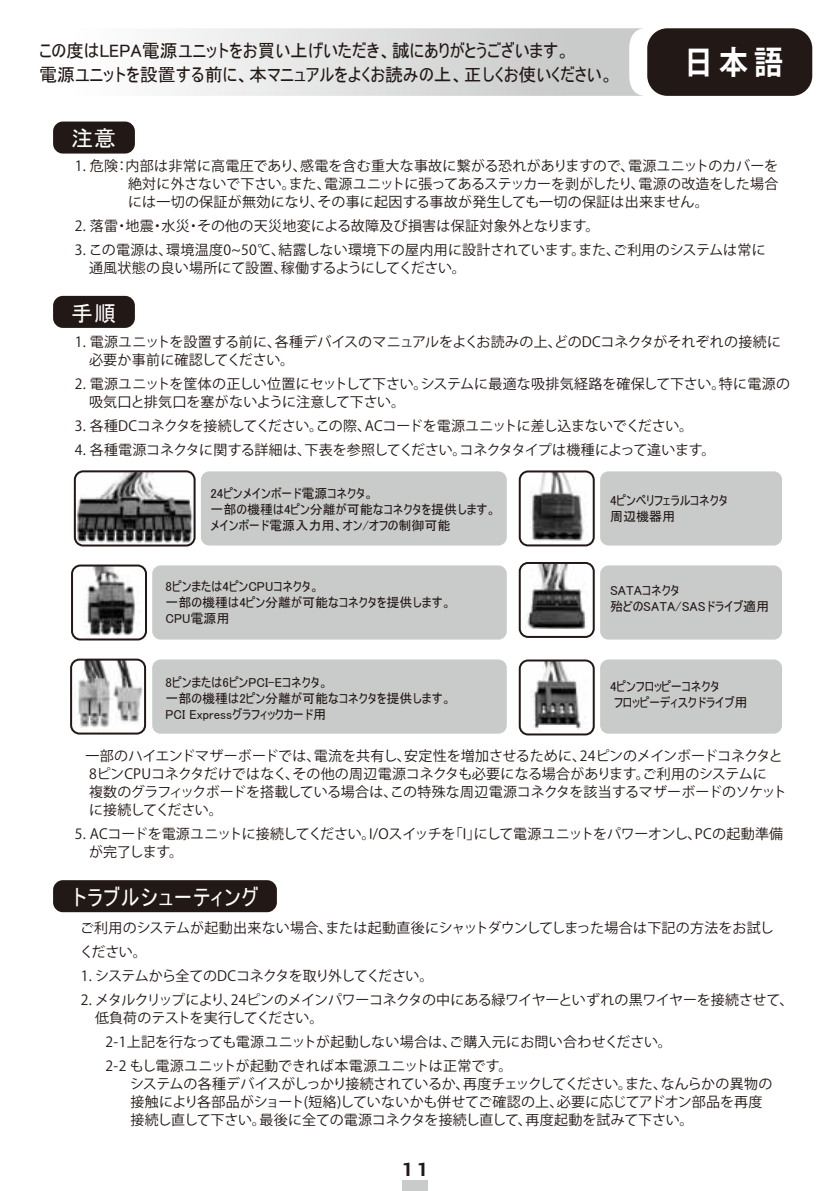
<style>
.page{position:relative;width:838px;height:1191px;background:#fff}
.page>*{position:absolute;margin:0;border:0;box-sizing:border-box;transform-origin:0 0}
.t1{font:700 32px "Koz Go Pro";color:#fff;scale:.9 1}
.t2{font:500 26px "Bank Gothic BT";color:#221815}
.t3{font:22px "MS UI Gothic";letter-spacing:.04em;color:#fff}
.t4{font:18px/24px "MS UI Gothic";color:#221815}
.t5{font:14px/18px "Koz Go Pro";letter-spacing:-.01em;color:#221815}
.t6{font:14px/18px "Koz Go Pro";letter-spacing:.02em;color:#221815}
.t7{font:14px/24px "Koz Go Pro";letter-spacing:.01em;color:#221815}
.t8{font:14px "Koz Go Pro";letter-spacing:-.045em;color:#221815}
.t9{font:13px/16px "MS UI Gothic";color:#221815}
</style>
<div class="page">
<svg style="left:178px;top:28px;width:465px;height:68px;background:#ddd"></svg>
<div style="left:647px;top:28px;width:165px;height:68px;background:#221815;border-radius:20px"></div>
<div style="left:201px;top:471px;width:305px;height:74px;background:#c9caca;border-radius:8px"></div>
<div style="left:152px;top:565px;width:354px;height:74px;background:#c9caca;border-radius:8px"></div>
<div style="left:152px;top:659px;width:354px;height:74px;background:#c9caca;border-radius:8px"></div>
<div style="left:600px;top:565px;width:182px;height:74px;background:#c9caca;border-radius:8px"></div>
<div style="left:600px;top:471px;width:182px;height:74px;background:#c9caca;border-radius:8px"></div>
<div style="left:600px;top:659px;width:182px;height:74px;background:#c9caca;border-radius:8px"></div>
<div style="left:53px;top:121px;width:82px;height:33px;background:#221815;border-radius:10px"></div>
<div style="left:53px;top:296px;width:82px;height:32px;background:#221815;border-radius:10px"></div>
<div style="left:53px;top:880px;width:224px;height:32px;background:#221815;border-radius:10px"></div>
<img style="left:75px;top:473px;width:119px;height:72px">
<div style="left:74px;top:470px;width:121px;height:76px;border:2px solid #221815;border-radius:8px"></div>
<img style="left:521px;top:471px;width:72px;height:73px">
<div style="left:518px;top:470px;width:76px;height:76px;border:2px solid #221815;border-radius:8px"></div>
<img style="left:72px;top:567px;width:74px;height:70px">
<div style="left:71px;top:564px;width:76px;height:76px;border:2px solid #221815;border-radius:8px"></div>
<img style="left:521px;top:660px;width:72px;height:72px">
<div style="left:518px;top:659px;width:76px;height:76px;border:2px solid #221815;border-radius:8px"></div>
<img style="left:71px;top:661px;width:74px;height:70px">
<div style="left:70px;top:658px;width:76px;height:76px;border:2px solid #221815;border-radius:8px"></div>
<img style="left:521px;top:563px;width:72px;height:72px">
<div style="left:518px;top:562px;width:76px;height:76px;border:2px solid #221815;border-radius:8px"></div>
<div style="left:402px;top:1179px;width:25px;height:12px;background:#c9caca"></div>
<p class="t4" style="left:39px;top:39px;width:576px">この度はLEPA電源ユニットをお買い上げいただき、誠にありがとうございます。<br>電源ユニットを設置する前に、本マニュアルをよくお読みの上、正しくお使いください。</p>
<h1 class="t1" style="left:684px;top:42px;width:111px">日 本 語</h1>
<h3 class="t3" style="left:71px;top:127px;width:46px">注意</h3>
<p class="t5" style="left:128px;top:157px;width:652px;text-align:justify;text-indent:-53px">1. 危険：内部は非常に高電圧であり、感電を含む重大な事故に繋がる恐れがありますので、電源ユニットのカバーを絶対に外さないで下さい。また、電源ユニットに張ってあるステッカーを剥がしたり、電源の改造をした場合には一切の保証が無効になり、その事に起因する事故が発生しても一切の保証は出来ません。</p>
<p class="t6" style="left:75px;top:217px;width:526px">2. 落雷・地震・水災・その他の天災地変による故障及び損害は保証対象外となります。</p>
<p class="t6" style="left:89px;top:241px;width:678px;text-indent:-14px">3. この電源は、環境温度0~50℃、結露しない環境下の屋内用に設計されています。また、ご利用のシステムは常に通風状態の良い場所にて設置、稼働するようにしてください。</p>
<h3 class="t3" style="left:71px;top:302px;width:46px">手順</h3>
<p class="t5" style="left:89px;top:333px;width:693px;text-indent:-14px">1. 電源ユニットを設置する前に、各種デバイスのマニュアルをよくお読みの上、どのDCコネクタがそれぞれの接続に必要か事前に確認してください。</p>
<p class="t5" style="left:89px;top:375px;width:702px;text-indent:-14px">2. 電源ユニットを筐体の正しい位置にセットして下さい。システムに最適な吸排気経路を確保して下さい。特に電源の吸気口と排気口を塞がないように注意して下さい。</p>
<p class="t5" style="left:75px;top:417px;width:619px">3. 各種DCコネクタを接続してください。この際、ACコードを電源ユニットに差し込まないでください。</p>
<p class="t5" style="left:75px;top:441px;width:642px">4. 各種電源コネクタに関する詳細は、下表を参照してください。コネクタタイプは機種によって違います。</p>
<p class="t9" style="left:210px;top:485px;width:287px">24ピンメインボード電源コネクタ。<br>一部の機種は4ピン分離が可能なコネクタを提供します。メインボード電源入力用、オン/オフの制御可能</p>
<p class="t9" style="left:166px;top:578px;width:287px">8ピンまたは4ピンCPUコネクタ。<br>一部の機種は4ピン分離が可能なコネクタを提供します。<br>CPU電源用</p>
<p class="t9" style="left:166px;top:674px;width:287px">8ピンまたは6ピンPCI-Eコネクタ。<br>一部の機種は2ピン分離が可能なコネクタを提供します。<br>PCI Expressグラフィックカード用</p>
<p class="t9" style="left:610px;top:492px;width:119px">4ピンペリフェラルコネクタ周辺機器用</p>
<p class="t9" style="left:610px;top:582px;width:161px">SATAコネクタ<br>殆どのSATA/SASドライブ適用</p>
<p class="t9" style="left:614px;top:678px;width:135px;text-indent:-4px">4ピンフロッピーコネクタ<br>フロッピーディスクドライブ用</p>
<p class="t5" style="left:85px;top:747px;width:703px">一部のハイエンドマザーボードでは、電流を共有し、安定性を増加させるために、24ピンのメインボードコネクタと8ピンCPUコネクタだけではなく、その他の周辺電源コネクタも必要になる場合があります。ご利用のシステムに<br>複数のグラフィックボードを搭載している場合は、この特殊な周辺電源コネクタを該当するマザーボードのソケットに接続してください。</p>
<p class="t5" style="left:89px;top:825px;width:695px;text-indent:-14px">5. ACコードを電源ユニットに接続してください。I/Oスイッチを「I」にして電源ユニットをパワーオンし、PCの起動準備が完了します。</p>
<h3 class="t3" style="left:71px;top:886px;width:189px">トラブルシューティング</h3>
<p class="t6" style="left:80px;top:916px;width:695px;line-height:24px">ご利用のシステムが起動出来ない場合、または起動直後にシャットダウンしてしまった場合は下記の方法をお試しください。</p>
<p class="t8" style="left:81px;top:967px;width:354px">1. システムから全てのDCコネクタを取り外してください。</p>
<p class="t5" style="left:95px;top:991px;width:699px;text-indent:-14px">2. メタルクリップにより、24ピンのメインパワーコネクタの中にある緑ワイヤーといずれの黒ワイヤーを接続させて、低負荷のテストを実行してください。</p>
<p class="t7" style="left:106px;top:1030px;width:567px">2-1上記を行なっても電源ユニットが起動しない場合は、ご購入元にお問い合わせください。<br>2-2 もし電源ユニットが起動できれば本電源ユニットは正常です。</p>
<p class="t5" style="left:130px;top:1075px;width:644px">システムの各種デバイスがしっかり接続されているか、再度チェックしてください。また、なんらかの異物の接触により各部品がショート(短絡)していないかも併せてご確認の上、必要に応じてアドオン部品を再度接続し直して下さい。最後に全ての電源コネクタを接続し直して、再度起動を試みて下さい。</p>
<h2 class="t2" style="left:397px;top:1154px;width:36px">11</h2>
</div>
